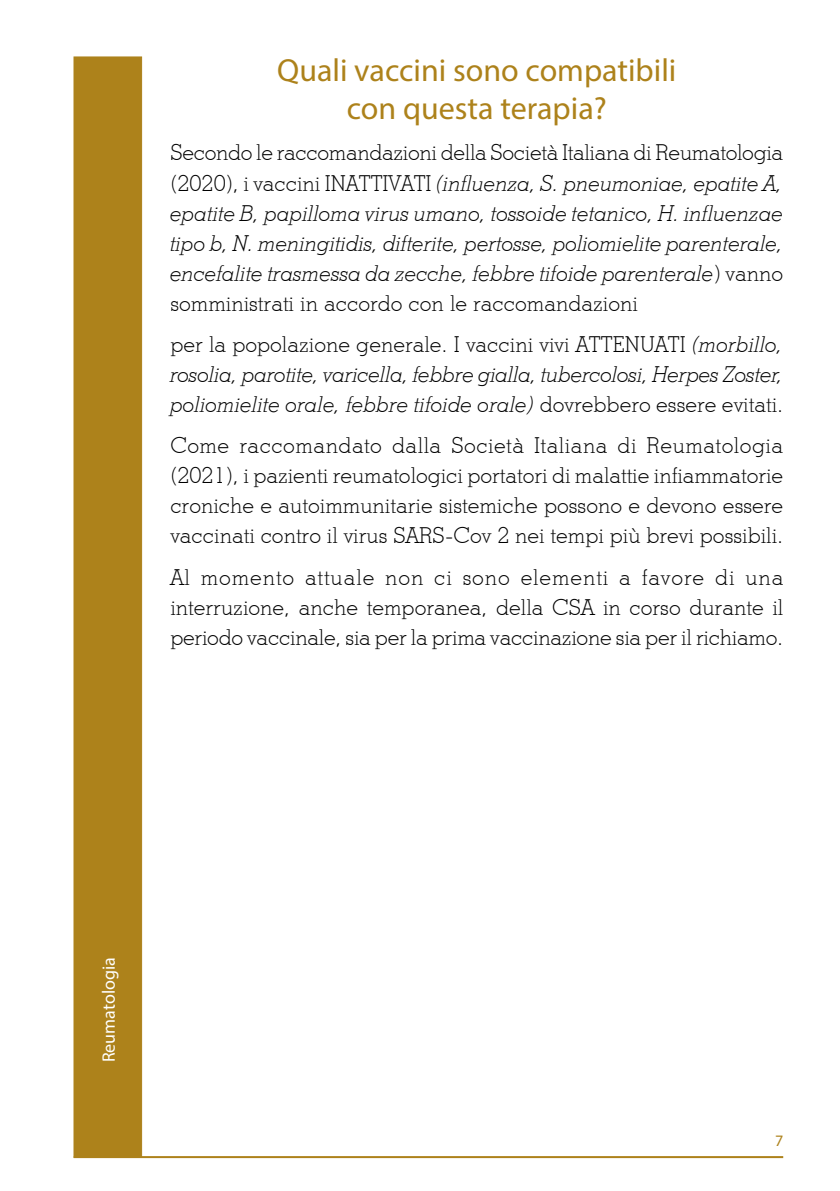
<style>
.page{position:relative;width:840px;height:1191px;background:#fff}
.page>*{position:absolute;margin:0;border:0;box-sizing:border-box;transform-origin:0 0}
.t1{font:32px/38.4px "Myriad Pro";color:#ad821b;text-align:center}
.t2{font:italic 300 22px/30px "Stymie BT";color:#000;text-align:justify}
.t3{font:300 22px/30px "Stymie BT";letter-spacing:-.005em;color:#000;text-align:justify}
.t4{font:18px "Myriad Pro";color:#fff}
.t5{font:16px "Myriad Pro";color:#ad821b}
.s1{font-style:normal}
</style>
<div class="page">
<div style="left:74px;top:57px;width:68px;height:1100px;background:#ad821b"></div>
<hr style="left:74px;top:1156px;width:708px;height:2px;background:#ad821b">
<h1 class="t1" style="left:277px;top:50px;width:400px">Quali vaccini sono compatibili con questa terapia?</h1>
<p class="t2" style="left:170px;top:137px;width:614px"><span class="s1">Secondo le raccomandazioni della Società Italiana di Reumatologia (2020), i vaccini INATTIVATI</span> (influenza, S. pneumoniae, epatite A, epatite B, papilloma virus umano, tossoide tetanico, H. influenzae tipo b, N. meningitidis, difterite, pertosse, poliomielite parenterale, encefalite trasmessa da zecche, febbre tifoide parenterale<span class="s1">) vanno somministrati in accordo con le raccomandazioni</span></p>
<p class="t2" style="left:170px;top:329px;width:614px"><span class="s1">per la popolazione generale. I vaccini vivi ATTENUATI</span> (morbillo, rosolia, parotite, varicella, febbre gialla, tubercolosi, Herpes Zoster, poliomielite orale, febbre tifoide orale) <span class="s1">dovrebbero essere evitati.</span></p>
<p class="t3" style="left:170px;top:430px;width:614px">Come raccomandato dalla Società Italiana di Reumatologia (2021), i pazienti reumatologici portatori di malattie infiammatorie croniche e autoimmunitarie sistemiche possono e devono essere vaccinati contro il virus SARS-Cov 2 nei tempi più brevi possibili.</p>
<p class="t3" style="left:170px;top:562px;width:614px">Al momento attuale non ci sono elementi a favore di una interruzione, anche temporanea, della CSA in corso durante il periodo vaccinale, sia per la prima vaccinazione sia per il richiamo.</p>
<p class="t4" style="left:98px;top:1062px;width:107px;rotate:-90deg">Reumatologia</p>
<p class="t5" style="left:774px;top:1131px;width:10px">7</p>
</div>
